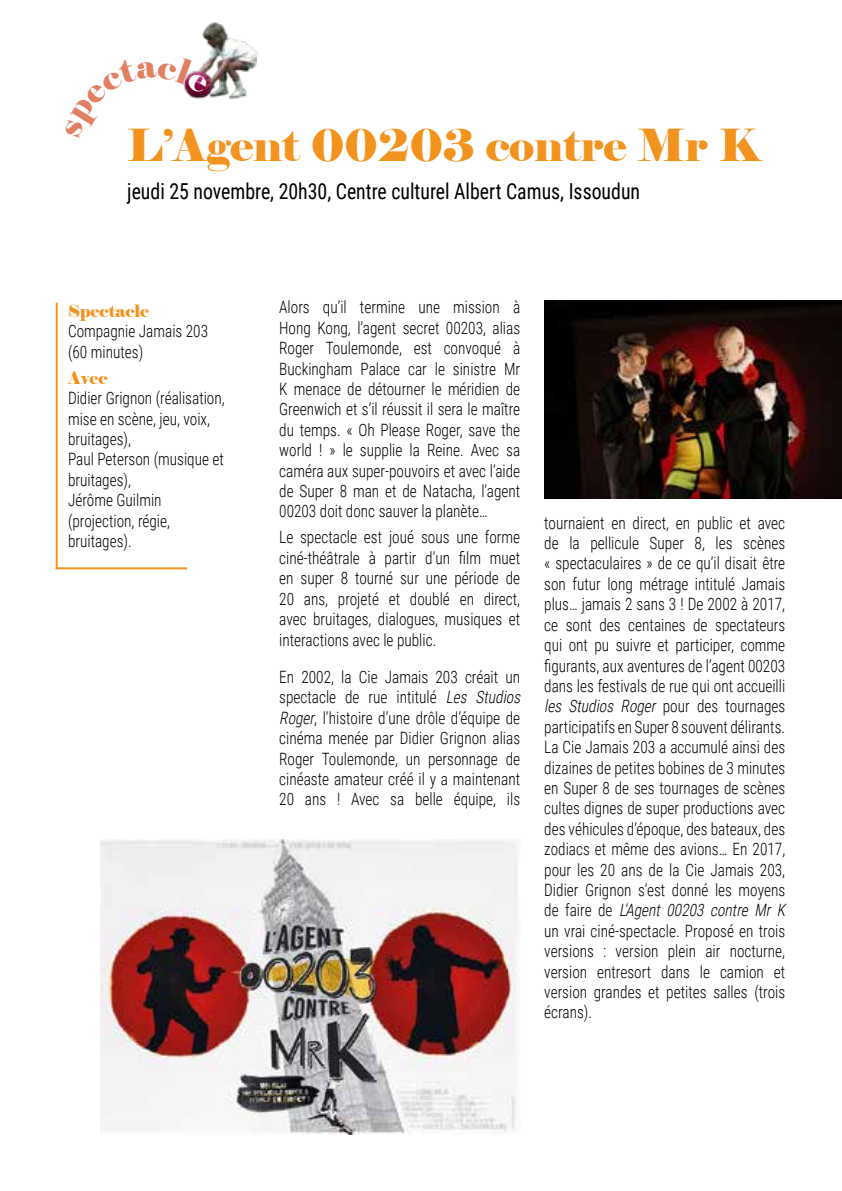
<style>
.page{position:relative;width:842px;height:1191px;background:#fff}
.page>*{position:absolute;margin:0;border:0;box-sizing:border-box;transform-origin:0 0}
.t1{font:44px "Elephant";color:#f3931f}
.t2{font:22px "Roboto Condensed";color:#000;scale:.9 1}
.t3{font:300 17px/20.4px "Roboto Condensed";color:#000;scale:.9 1}
.t4{font:17px "Elephant";color:#f3931f}
.s1{font-style:italic}
</style>
<div class="page">
<img style="left:202px;top:22px;width:57px;height:77px">
<img style="left:544px;top:300px;width:298px;height:199px">
<hr style="left:56px;top:303px;width:2px;height:266px;background:#f3931f">
<hr style="left:56px;top:567px;width:131px;height:2px;background:#f3931f">
<img style="left:100px;top:839px;width:418px;height:295px">
<svg style="left:183px;top:57px;width:26px;height:42px"></svg>
<h1 class="t1" style="left:127px;top:118px;width:634px">L’Agent 00203 contre Mr K</h1>
<p class="t2" style="left:127px;top:176px;width:571px">jeudi 25 novembre, 20h30, Centre culturel Albert Camus, Issoudun</p>
<p class="t4" style="left:68px;top:300px;width:83px">Spectacle</p>
<p class="t3" style="left:68px;top:320px;width:157px">Compagnie Jamais 203 (60 minutes)</p>
<p class="t4" style="left:68px;top:367px;width:41px">Avec</p>
<p class="t3" style="left:68px;top:387px;width:176px">Didier Grignon (réalisation, mise en scène, jeu, voix, bruitages),<br>Paul Peterson (musique et bruitages),<br>Jérôme Guilmin (projection, régie, bruitages).</p>
<p class="t3" style="left:279px;top:296px;width:269px;text-align:justify">Alors qu’il termine une mission à Hong Kong, l’agent secret 00203, alias Roger Toulemonde, est convoqué à Buckingham Palace car le sinistre Mr K menace de détourner le méridien de Greenwich et s’il réussit il sera le maître du temps. « Oh Please Roger, save the world ! » le supplie la Reine. Avec sa caméra aux super-pouvoirs et avec l’aide de Super 8 man et de Natacha, l’agent 00203 doit donc sauver la planète…</p>
<p class="t3" style="left:279px;top:526px;width:269px;text-align:justify">Le spectacle est joué sous une forme ciné-théâtrale à partir d’un film muet en super 8 tourné sur une période de 20 ans, projeté et doublé en direct, avec bruitages, dialogues, musiques et interactions avec le public.</p>
<p class="t3" style="left:279px;top:666px;width:274px">En 2002, la Cie Jamais 203 créait un spectacle de rue intitulé <span class="s1">Les Studios Roger</span>, l’histoire d’une drôle d’équipe de cinéma menée par Didier Grignon alias Roger Toulemonde, un personnage de cinéaste amateur créé il y a maintenant 20 ans ! Avec sa belle équipe, ils</p>
<p class="t3" style="left:544px;top:512px;width:274px">tournaient en direct, en public et avec de la pellicule Super 8, les scènes « spectaculaires » de ce qu’il disait être son futur long métrage intitulé Jamais plus… jamais 2 sans 3 ! De 2002 à 2017, ce sont des centaines de spectateurs qui ont pu suivre et participer, comme figurants, aux aventures de l’agent 00203 dans les festivals de rue qui ont accueilli <span class="s1">les Studios Roger</span> pour des tournages participatifs en Super 8 souvent délirants.<br>La Cie Jamais 203 a accumulé ainsi des dizaines de petites bobines de 3 minutes en Super 8 de ses tournages de scènes cultes dignes de super productions avec des véhicules d’époque, des bateaux, des zodiacs et même des avions… En 2017, pour les 20 ans de la Cie Jamais 203, Didier Grignon s’est donné les moyens d e f a i r e d e <span class="s1">L’Agent 00203 contre Mr K </span>un vrai ciné-spectacle. Proposé en trois versions : version plein air nocturne, version entresort dans le camion et version grandes et petites salles (trois écrans).</p>
</div>
